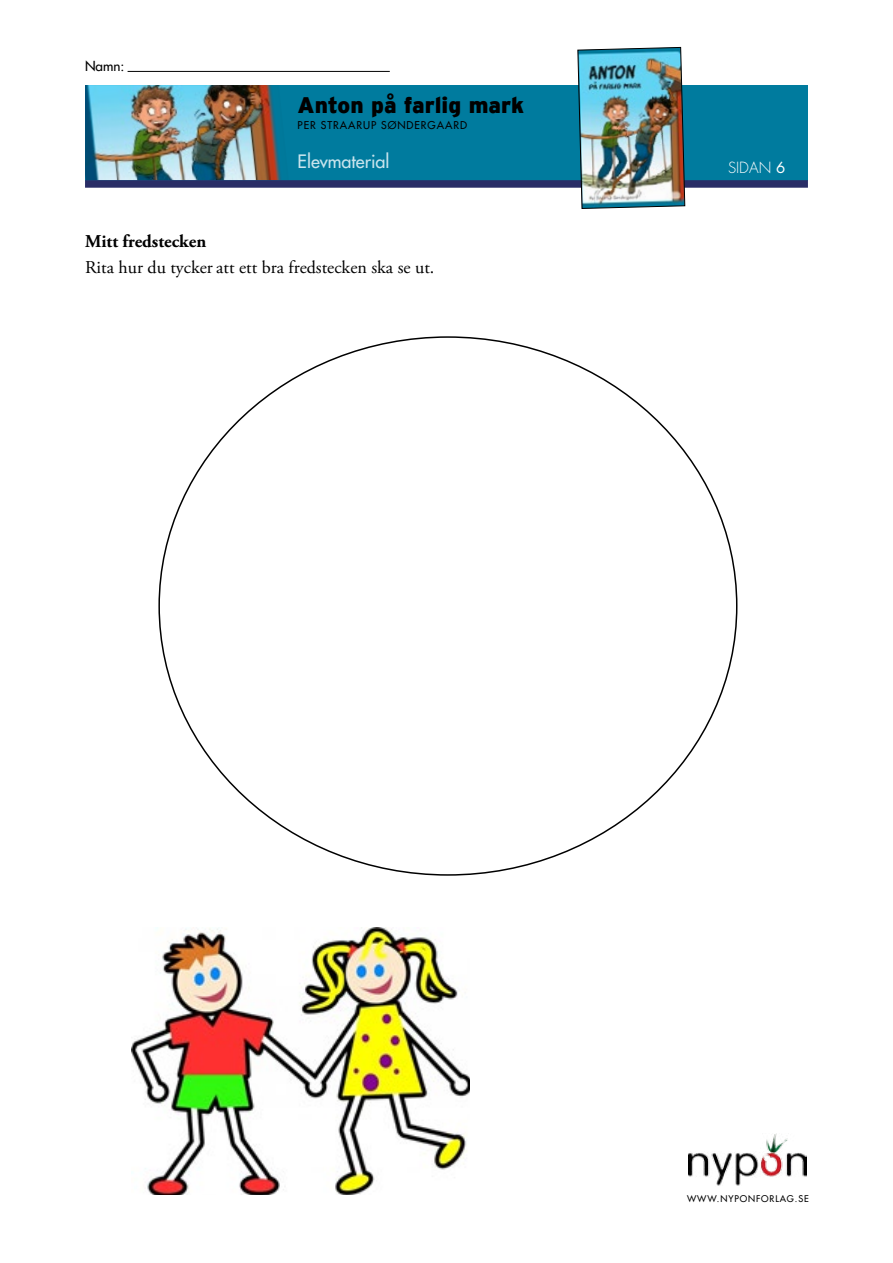
<style>
.page{position:relative;width:893px;height:1263px;background:#fff}
.page>*{position:absolute;margin:0;border:0;box-sizing:border-box;transform-origin:0 0}
.t1{font:900 22.5px "Interstate Mono";color:#000}
.t2{font:18px "Adobe Garamond Pro";color:#000}
.t3{font:700 18px "Adobe Garamond Pro";color:#000}
.t4{font:18px "Futura LT";color:#c8e4ed}
.t5{font:300 15px "Futura Std";color:#fff}
.t6{font:13.5px "Futura LT";color:#000}
.t7{font:10.5px "Futura LT";letter-spacing:.09em;color:#000}
.t8{font:9px "Futura LT";letter-spacing:.1em;color:#000}
.s1{font-weight:400}
</style>
<div class="page">
<hr style="left:128px;top:71px;width:262px;height:1px;background:#000">
<div style="left:85px;top:85px;width:723px;height:95px;background:#007b9e"></div>
<img style="left:85px;top:85px;width:196px;height:95px">
<div style="left:85px;top:180px;width:723px;height:8px;background:#292d66"></div>
<img style="left:577px;top:47px;width:108px;height:162px">
<img style="left:688px;top:1133px;width:119px;height:53px">
<img style="left:131px;top:927px;width:338px;height:268px">
<p class="t6" style="left:85px;top:57px;width:41px">Namn:</p>
<p class="t1" style="left:298px;top:92px;width:228px">Anton på farlig mark</p>
<p class="t4" style="left:298px;top:150px;width:93px">Elevmaterial</p>
<p class="t7" style="left:298px;top:118px;width:171px">PER STRAARUP SØNDERGAARD</p>
<p class="t3" style="left:85px;top:231px;width:123px">Mitt fredstecken</p>
<p class="t2" style="left:85px;top:256px;width:351px">Rita hur du tycker att ett bra fredstecken ska se ut.</p>
<p class="t5" style="left:728px;top:158px;width:59px">SIDAN <span class="s1">6</span></p>
<p class="t8" style="left:687px;top:1193px;width:123px">WWW.NYPONFORLAG.SE</p>
</div>
